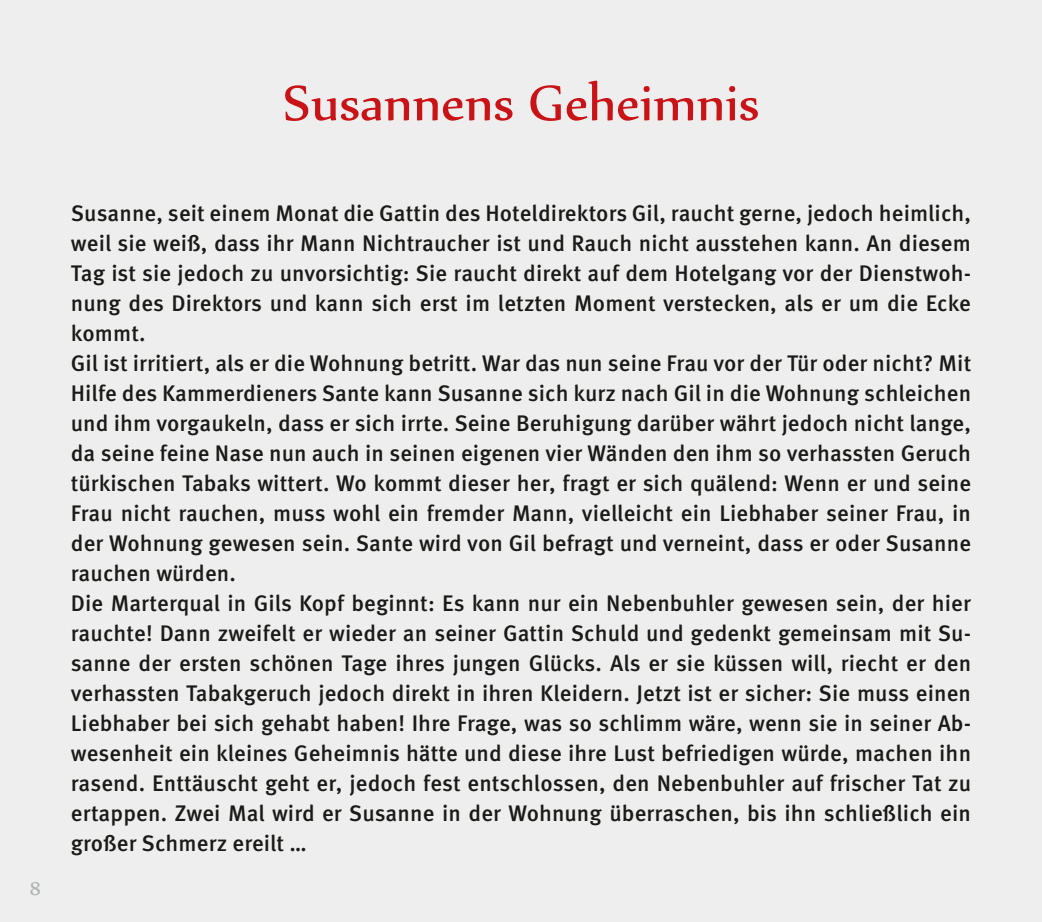
<style>
.page{position:relative;width:1042px;height:922px;background:#fff}
.page>*{position:absolute;margin:0;border:0;box-sizing:border-box;transform-origin:0 0}
.t1{font:60px "Nyala";color:#ca1317}
.t2{font:500 22.5px/30px "Meta Pro";letter-spacing:.005em;color:#1a1a18}
.t3{font:22.5px "Nyala";color:#b1b2b3}
</style>
<div class="page">
<div style="left:0;top:0;width:1042px;height:921px;background:#eee"></div>
<h1 class="t1" style="left:283px;top:66px;width:477px">Susannens Geheimnis</h1>
<p class="t3" style="left:30px;top:874px;width:13px">8</p>
<p class="t2" style="left:71px;top:197px;width:902px">Susanne, seit einem Monat die Gattin des Hoteldirektors Gil, raucht gerne, jedoch heimlich, weil sie weiß, dass ihr Mann Nichtraucher ist und Rauch nicht ausstehen kann. An diesem Tag ist sie jedoch zu unvorsichtig: Sie raucht direkt auf dem Hotelgang vor der Dienstwoh&shy;nung des Direktors und kann sich erst im letzten Moment verstecken, als er um die Ecke kommt.<br>Gil ist irritiert, als er die Wohnung betritt. War das nun seine Frau vor der Tür oder nicht? Mit Hilfe des Kammerdieners Sante kann Susanne sich kurz nach Gil in die Wohnung schleichen und ihm vorgaukeln, dass er sich irrte. Seine Beruhigung darüber währt jedoch nicht lange, da seine feine Nase nun auch in seinen eigenen vier Wänden den ihm so verhassten Geruch türkischen Tabaks wittert. Wo kommt dieser her, fragt er sich quälend: Wenn er und seine Frau nicht rauchen, muss wohl ein fremder Mann, vielleicht ein Liebhaber seiner Frau, in der Wohnung gewesen sein. Sante wird von Gil befragt und verneint, dass er oder Susanne rauchen würden.<br>Die Marterqual in Gils Kopf beginnt: Es kann nur ein Nebenbuhler gewesen sein, der hier rauchte! Dann zweifelt er wieder an seiner Gattin Schuld und gedenkt gemeinsam mit Su&shy;sanne der ersten schönen Tage ihres jungen Glücks. Als er sie küssen will, riecht er den verhassten Tabakgeruch jedoch direkt in ihren Kleidern. Jetzt ist er sicher: Sie muss einen Liebhaber bei sich gehabt haben! Ihre Frage, was so schlimm wäre, wenn sie in seiner Ab&shy;wesenheit ein kleines Geheimnis hätte und diese ihre Lust befriedigen würde, machen ihn rasend. Enttäuscht geht er, jedoch fest entschlossen, den Nebenbuhler auf frischer Tat zu ertappen. Zwei Mal wird er Susanne in der Wohnung überraschen, bis ihn schließlich ein großer Schmerz ereilt …</p>
</div>
